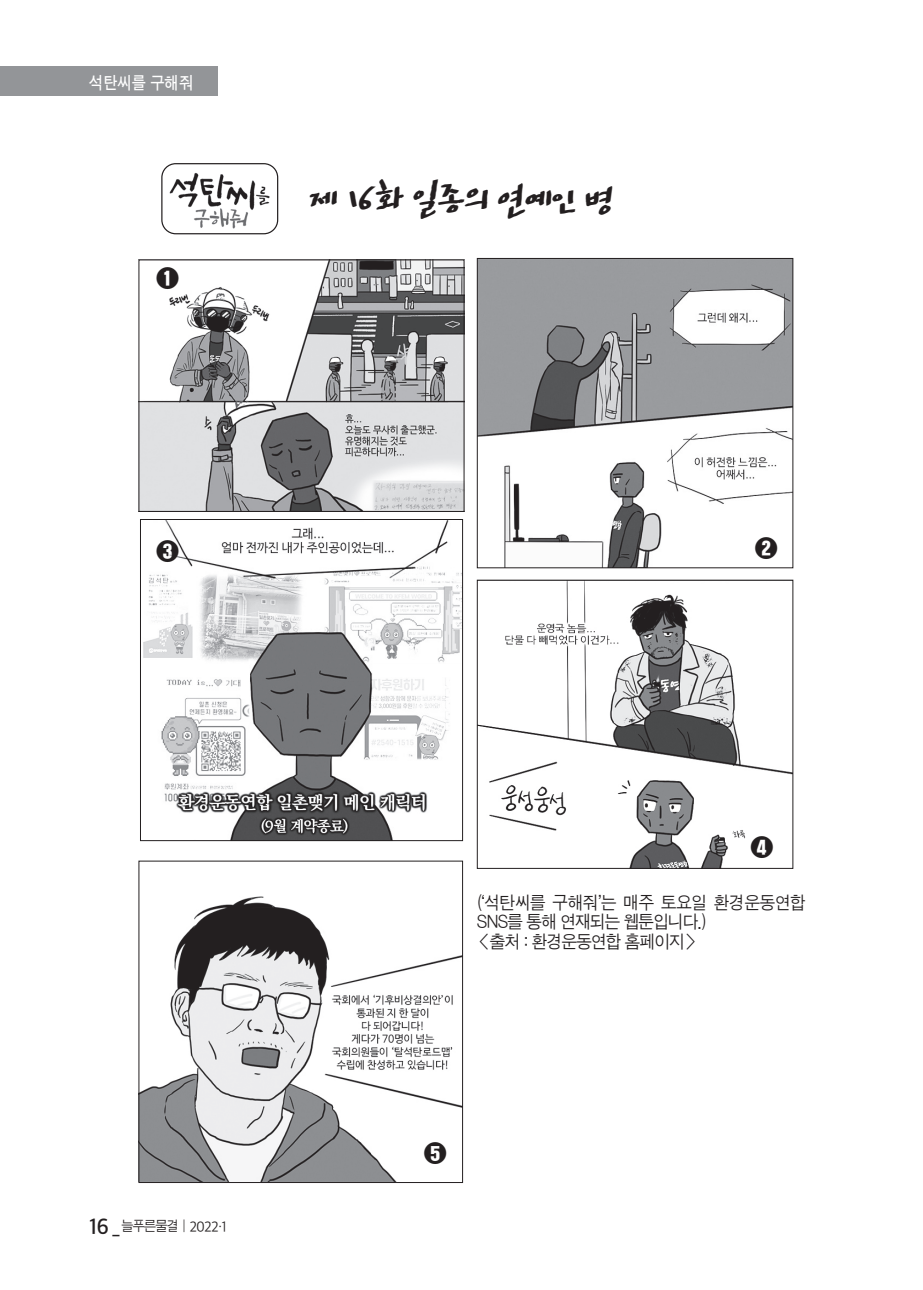
<style>
.page{position:relative;width:923px;height:1290px;background:#fff}
.page>*{position:absolute;margin:0;border:0;box-sizing:border-box;transform-origin:0 0}
.t1{font:40.25px "SD Ks Yeonseo c Bd";letter-spacing:-.05em;color:#231f20;scale:.9 1}
.t2{font:22.93px "SD Gd Gothic";color:#231f20}
.t3{font:18.03px/19.8px "SD Gothic a Lt";letter-spacing:-.035em;color:#231f20;scale:.95 1}
.t4{font:17.5px "SD Gothic b Md";color:#fff;scale:.9 1}
.t5{font:14px "SD Gothic a Lt";letter-spacing:-.05em;color:#231f20;scale:.95 1}
.s1{font-family:"SD Gothic Neoa f Sm";font-size:21px}
.s2{font-family:"SD Gothic Neoa c Lt"}
</style>
<div class="page">
<img style="left:165px;top:165px;width:110px;height:64px">
<div style="left:161px;top:163px;width:117px;height:71px;border:1px solid #231f20;border-radius:14px"></div>
<img style="left:140px;top:261px;width:322px;height:249px">
<div style="left:138px;top:259px;width:326px;height:253px;border:1px solid #231f20"></div>
<img style="left:143px;top:521px;width:318px;height:318px">
<div style="left:140px;top:519px;width:323px;height:322px;border:1px solid #231f20"></div>
<img style="left:479px;top:582px;width:312px;height:285px">
<div style="left:477px;top:580px;width:316px;height:289px;border:1px solid #231f20"></div>
<img style="left:140px;top:896px;width:321px;height:285px">
<div style="left:138px;top:861px;width:325px;height:322px;border:1px solid #231f20"></div>
<img style="left:479px;top:260px;width:312px;height:306px">
<div style="left:477px;top:258px;width:316px;height:310px;border:1px solid #231f20"></div>
<div style="left:0;top:66px;width:217px;height:29px;background:#939598"></div>
<p class="t4" style="left:89px;top:74px;width:117px">석탄씨를 구해줘</p>
<p class="t2" style="left:156px;top:266px;width:24px">➊</p>
<p class="t2" style="left:156px;top:540px;width:24px">➌</p>
<h1 class="t1" style="left:309px;top:179px;width:341px">제 16화 일종의 연예인 병</h1>
<p class="t2" style="left:755px;top:537px;width:24px">➋</p>
<p class="t5" style="left:89px;top:1219px;width:146px"><span class="s1">16 _</span> 늘푸른물결｜<span class="s2">2022·1</span></p>
<p class="t2" style="left:750px;top:835px;width:24px">➍</p>
<p class="t3" style="left:477px;top:892px;width:348px">(‘석탄씨를 구해줘’는 매주 토요일 환경운동연합<br>SNS를 통해 연재되는 웹툰입니다.)<br>&lt;출처 : 환경운동연합 홈페이지&gt;</p>
<p class="t2" style="left:424px;top:1141px;width:24px">➎</p>
</div>
